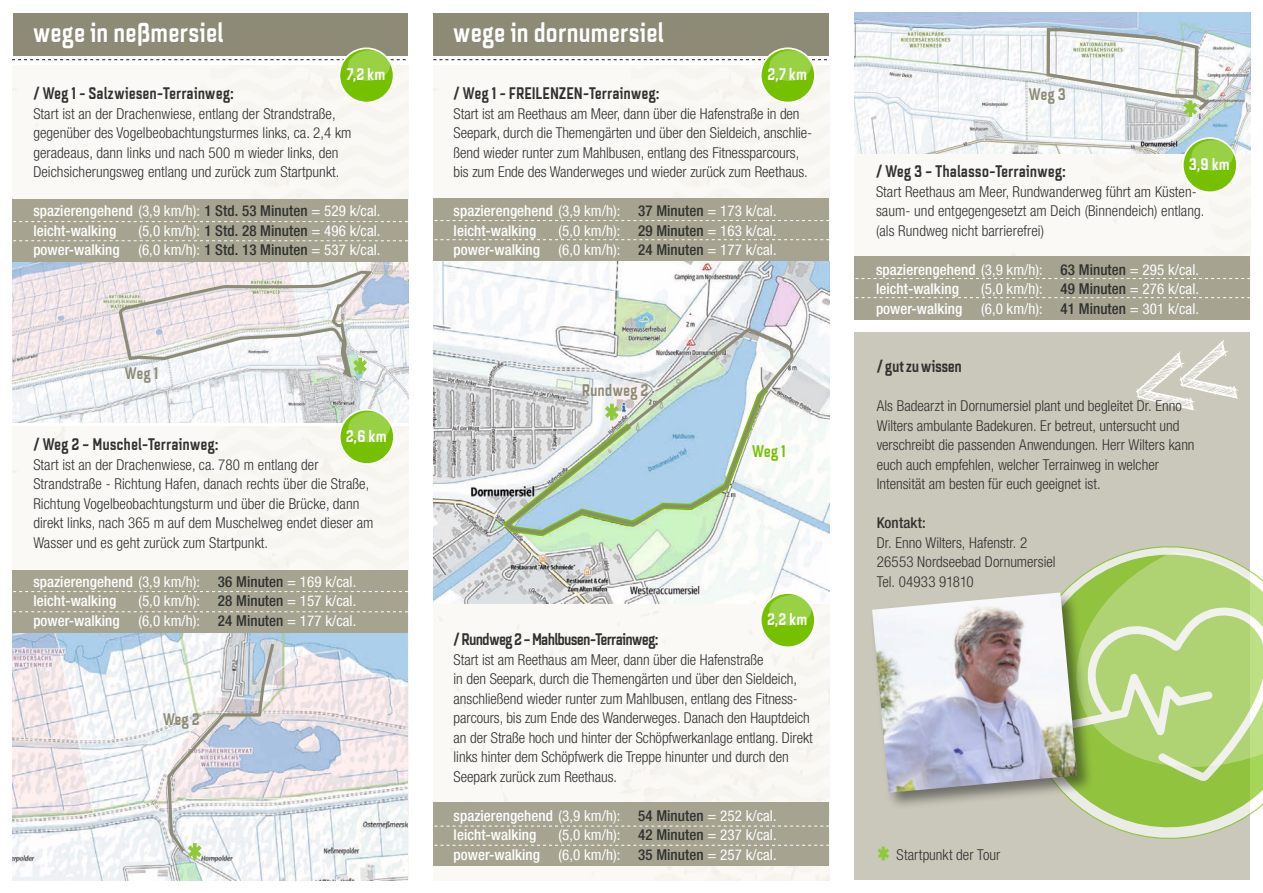
<style>
.page{position:relative;width:1263px;height:893px;background:#fff}
.page>*{position:absolute;margin:0;border:0;box-sizing:border-box;transform-origin:0 0}
.t1{font:54px "Quarca Con Med";color:#8dca36}
.t2{font:45px "Quarca Con Med";color:#8dca36}
.t3{font:27px "Quarca Con Med";letter-spacing:.035em;color:#fff}
.t4{font:16.65px "Quarca Con Med";letter-spacing:.035em;color:#8d8a76}
.t5{font:16.65px "Quarca Con Med";color:#75c100}
.t6{font:16.5px "Quarca Con Med";letter-spacing:.035em;color:#313130}
.t7{font:16.5px "Quarca Con Med";letter-spacing:-.01em;color:#313130}
.t8{font:16.5px "Quarca Con Med";letter-spacing:.035em;color:#fff}
.t9{font:16.5px "Quarca Con Med";letter-spacing:.015em;color:#8d8a76}
.t10{font:16.5px "Quarca Con Med";letter-spacing:.01em;color:#313130}
.t11{font:300 condensed 15px/19.5px "Helvetica Neue LT Com";color:#313130}
.t12{font:condensed 15px/19.5px "Helvetica Neue LT Com";letter-spacing:.005em;color:#fff;text-align:right}
.t13{font:500 condensed 15px/19.5px "Helvetica Neue LT Com";letter-spacing:.005em;color:#fff}
.t14{font:500 condensed 15px "Helvetica Neue LT Com";letter-spacing:.01em;color:#313130}
.s1{font-weight:400}
.s2{color:#313130}
.s3{font-weight:500;color:#313130}
.s4{font-weight:500}
</style>
<div class="page">
<div style="left:855px;top:332px;width:395px;height:547px;background:#cac8ba"></div>
<img style="left:855px;top:13px;width:395px;height:243px">
<div style="left:855px;top:256px;width:395px;height:64px;background:#a6a491"></div>
<div style="left:434px;top:802px;width:395px;height:64px;background:#a6a491"></div>
<div style="left:434px;top:198px;width:395px;height:63px;background:#a6a491"></div>
<svg style="left:434px;top:220px;width:395px;height:1px"></svg>
<div style="left:433px;top:13px;width:396px;height:42px;background:#8d8a76"></div>
<svg style="left:434px;top:239px;width:395px;height:1px"></svg>
<svg style="left:434px;top:826px;width:395px;height:1px"></svg>
<svg style="left:434px;top:845px;width:395px;height:1px"></svg>
<div style="left:1183px;top:138px;width:54px;height:54px;background:#75c100;border-radius:50%"></div>
<svg style="left:1191px;top:140px;width:43px;height:31px"></svg>
<div style="left:1182px;top:137px;width:56px;height:56px;border:2px solid #fff;border-radius:50%"></div>
<svg style="left:855px;top:278px;width:395px;height:1px"></svg>
<svg style="left:855px;top:297px;width:395px;height:1px"></svg>
<svg style="left:1083px;top:546px;width:180px;height:293px"></svg>
<svg style="left:1065px;top:552px;width:198px;height:231px;background:#b7d581"></svg>
<div style="left:869px;top:590px;width:226px;height:221px;background:#131413;opacity:.5"></div>
<img style="left:872px;top:592px;width:205px;height:201px">
<svg style="left:1045px;top:26px;width:168px;height:88px"></svg>
<div style="left:12px;top:570px;width:396px;height:64px;background:#a6a491"></div>
<svg style="left:13px;top:591px;width:395px;height:1px"></svg>
<div style="left:12px;top:199px;width:396px;height:64px;background:#a6a491"></div>
<svg style="left:13px;top:221px;width:395px;height:1px"></svg>
<div style="left:13px;top:13px;width:395px;height:42px;background:#8d8a76"></div>
<svg style="left:13px;top:240px;width:395px;height:1px"></svg>
<div style="left:339px;top:48px;width:55px;height:55px;background:#75c100;border-radius:50%"></div>
<svg style="left:12px;top:50px;width:394px;height:31px"></svg>
<div style="left:339px;top:47px;width:55px;height:56px;border:2px solid #fff;border-radius:50%"></div>
<svg style="left:13px;top:611px;width:395px;height:1px"></svg>
<img style="left:13px;top:263px;width:395px;height:159px">
<svg style="left:119px;top:270px;width:256px;height:109px"></svg>
<img style="left:13px;top:634px;width:395px;height:246px">
<div style="left:761px;top:48px;width:54px;height:55px;background:#75c100;border-radius:50%"></div>
<svg style="left:433px;top:50px;width:394px;height:31px"></svg>
<div style="left:760px;top:47px;width:56px;height:56px;border:2px solid #fff;border-radius:50%"></div>
<div style="left:340px;top:410px;width:54px;height:54px;background:#75c100;border-radius:50%"></div>
<svg style="left:348px;top:411px;width:43px;height:32px"></svg>
<div style="left:339px;top:409px;width:56px;height:56px;border:2px solid #fff;border-radius:50%"></div>
<svg style="left:166px;top:640px;width:110px;height:215px"></svg>
<img style="left:434px;top:261px;width:395px;height:342px">
<svg style="left:498px;top:381px;width:276px;height:158px"></svg>
<svg style="left:508px;top:328px;width:287px;height:208px"></svg>
<svg style="left:504px;top:326px;width:254px;height:207px"></svg>
<div style="left:761px;top:593px;width:54px;height:54px;background:#75c100;border-radius:50%"></div>
<svg style="left:769px;top:595px;width:43px;height:31px"></svg>
<div style="left:760px;top:592px;width:56px;height:56px;border:2px solid #fff;border-radius:50%"></div>
<h3 class="t3" style="left:33px;top:16px;width:191px">wege in neßmersiel</h3>
<p class="t6" style="left:33px;top:83px;width:202px">/ Weg 1 - Salzwiesen-Terrainweg:</p>
<p class="t11" style="left:33px;top:104px;width:320px">Start ist an der Drachenwiese, entlang der Strandstraße, gegenüber des Vogelbeobachtungsturmes links, ca. 2,4 km geradeaus, dann links und nach 500 m wieder links, den Deichsicherungsweg entlang und zurück zum Startpunkt.</p>
<p class="t13" style="left:33px;top:201px;width:349px">spazierengehend <span class="s1">(3,9 km/h):</span> <span class="s2">1 Std. 53 Minuten</span> <span class="s1">= 529 k/cal. </span>leicht-walking</p>
<p class="t8" style="left:347px;top:64px;width:40px">7,2 km</p>
<p class="t12" style="left:33px;top:221px;width:349px">(5,0 km/h): <span class="s3">1 Std. 28 Minuten</span> = 496 k/cal.<br><span class="s4">power-walking</span> (6,0 km/h): <span class="s3">1 Std. 13 Minuten</span> = 537 k/cal.</p>
<p class="t9" style="left:125px;top:363px;width:35px">Weg 1</p>
<h1 class="t1" style="left:352px;top:344px;width:18px">*</h1>
<p class="t8" style="left:346px;top:426px;width:42px">2,6 km</p>
<p class="t6" style="left:33px;top:434px;width:187px">/ Weg 2 – Muschel-Terrainweg:</p>
<p class="t11" style="left:33px;top:455px;width:342px">Start ist an der Drachenwiese, ca. 780 m entlang der Strandstraße - Richtung Hafen, danach rechts über die Straße, Richtung Vogelbeobachtungsturm und über die Brücke, dann direkt links, nach 365 m auf dem Muschelweg endet dieser am Wasser und es geht zurück zum Startpunkt.</p>
<p class="t13" style="left:33px;top:572px;width:325px">spazierengehend <span class="s1">(3,9 km/h):</span> <span class="s2">36 Minuten</span> <span class="s1">= 169 k/cal. </span>leicht-walking</p>
<p class="t12" style="left:33px;top:591px;width:325px">(5,0 km/h): <span class="s3">28 Minuten</span> = 157 k/cal.<br><span class="s4">power-walking</span> (6,0 km/h): <span class="s3">24 Minuten</span> = 177 k/cal.</p>
<p class="t9" style="left:163px;top:709px;width:38px">Weg 2</p>
<h1 class="t1" style="left:187px;top:830px;width:18px">*</h1>
<h3 class="t3" style="left:454px;top:16px;width:212px">wege in dornumersiel</h3>
<p class="t6" style="left:454px;top:83px;width:207px">/ Weg 1 - FREILENZEN-Terrainweg:</p>
<p class="t11" style="left:454px;top:104px;width:360px">Start ist am Reethaus am Meer, dann über die Hafenstraße in den Seepark, durch die Themengärten und über den Sieldeich, anschlie&shy;ßend wieder runter zum Mahlbusen, entlang des Fitnessparcours, bis zum Ende des Wanderweges und wieder zurück zum Reethaus.</p>
<p class="t13" style="left:454px;top:201px;width:325px">spazierengehend <span class="s1">(3,9 km/h):</span> <span class="s2">37 Minuten</span> <span class="s1">= 173 k/cal. </span>leicht-walking</p>
<p class="t8" style="left:768px;top:64px;width:40px">2,7 km</p>
<p class="t12" style="left:454px;top:221px;width:325px">(5,0 km/h): <span class="s3">29 Minuten</span> = 163 k/cal.<br><span class="s4">power-walking</span> (6,0 km/h): <span class="s3">24 Minuten</span> = 177 k/cal.</p>
<p class="t4" style="left:582px;top:380px;width:68px">Rundweg 2</p>
<h1 class="t1" style="left:604px;top:390px;width:18px">*</h1>
<p class="t5" style="left:752px;top:441px;width:35px">Weg 1</p>
<p class="t8" style="left:767px;top:609px;width:41px">2,2 km</p>
<p class="t7" style="left:454px;top:629px;width:206px">/ Rundweg 2 – Mahlbusen-Terrainweg:</p>
<p class="t11" style="left:454px;top:650px;width:361px">Start ist am Reethaus am Meer, dann über die Hafenstraße<br>in den Seepark, durch die Themengärten und über den Sieldeich, anschließend wieder runter zum Mahlbusen, entlang des Fitness&shy;parcours, bis zum Ende des Wanderweges. Danach den Hauptdeich an der Straße hoch und hinter der Schöpfwerkanlage entlang. Direkt links hinter dem Schöpfwerk die Treppe hinunter und durch den Seepark zurück zum Reethaus.</p>
<p class="t13" style="left:454px;top:806px;width:325px">spazierengehend <span class="s1">(3,9 km/h):</span> <span class="s2">54 Minuten</span> <span class="s1">= 252 k/cal. </span>leicht-walking</p>
<p class="t12" style="left:454px;top:825px;width:325px">(5,0 km/h): <span class="s3">42 Minuten</span> = 237 k/cal.<br><span class="s4">power-walking</span> (6,0 km/h): <span class="s3">35 Minuten</span> = 257 k/cal.</p>
<p class="t9" style="left:1029px;top:84px;width:38px">Weg 3</p>
<h1 class="t1" style="left:1182px;top:87px;width:18px">*</h1>
<p class="t8" style="left:1189px;top:154px;width:42px">3,9 km</p>
<p class="t6" style="left:876px;top:161px;width:191px">/ Weg 3 – Thalasso-Terrainweg:</p>
<p class="t11" style="left:876px;top:182px;width:330px">Start Reethaus am Meer, Rundwanderweg führt am Küsten&shy;saum- und entgegengesetzt am Deich (Binnendeich) entlang. (als Rundweg nicht barrierefrei)</p>
<p class="t13" style="left:876px;top:260px;width:325px">spazierengehend <span class="s1">(3,9 km/h):</span> <span class="s2">63 Minuten</span> <span class="s1">= 295 k/cal. </span>leicht-walking</p>
<p class="t12" style="left:876px;top:279px;width:325px">(5,0 km/h): <span class="s3">49 Minuten</span> = 276 k/cal.<br><span class="s4">power-walking</span> (6,0 km/h): <span class="s3">41 Minuten</span> = 301 k/cal.</p>
<p class="t10" style="left:877px;top:356px;width:86px">/ gut zu wissen</p>
<p class="t11" style="left:877px;top:396px;width:319px">Als Badearzt in Dornumersiel plant und begleitet Dr. Enno Wilters ambulante Badekuren. Er betreut, untersucht und verschreibt die passenden Anwendungen. Herr Wilters kann euch auch empfehlen, welcher Terrainweg in welcher Intensität am besten für euch geeignet ist.</p>
<p class="t14" style="left:877px;top:514px;width:51px">Kontakt:</p>
<p class="t11" style="left:877px;top:533px;width:180px">Dr. Enno Wilters, Hafenstr. 2<br>26553 Nordseebad Dornumersiel<br>Tel. 04933 91810</p>
<h2 class="t2" style="left:877px;top:836px;width:15px">*</h2>
<p class="t11" style="left:896px;top:845px;width:105px">Startpunkt der Tour</p>
</div>
